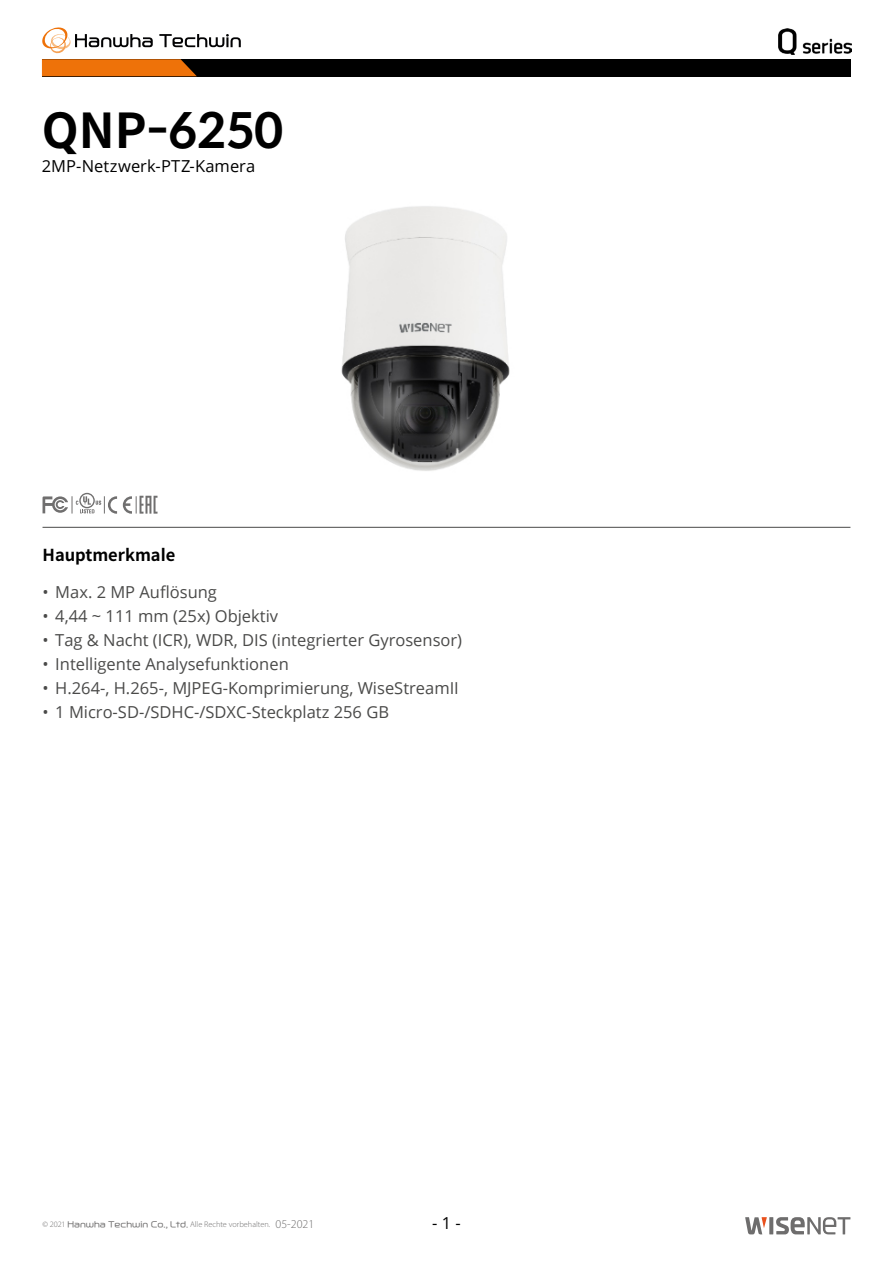
<style>
.page{position:relative;width:893px;height:1263px;background:#fff}
.page>*{position:absolute;margin:0;border:0;box-sizing:border-box;transform-origin:0 0}
.t1{font:700 48px "Spoqa Han Sans Neo";color:#000}
.t2{font:16.5px "Open Sans";color:#4a4a49}
.t3{font:16.5px "Open Sans";color:#000}
.t4{font:700 16.5px "Spoqa Han Sans Neo";color:#000}
.t5{font:300 8.25px "Myriad Pro";color:#706f6f}
.s1{font-family:"Hanwha L";font-weight:400}
.s2{font-size:12px}
</style>
<div class="page">
<svg style="left:769px;top:1217px;width:4px;height:17px"></svg>
<svg style="left:776px;top:1217px;width:74px;height:17px"></svg>
<svg style="left:745px;top:1217px;width:22px;height:17px"></svg>
<div style="left:42px;top:59px;width:808px;height:17px;background:#000"></div>
<svg style="left:41px;top:27px;width:200px;height:49px"></svg>
<img style="left:341px;top:206px;width:169px;height:265px">
<hr style="left:43px;top:527px;width:807px;height:1px;background:#4a4a49">
<svg style="left:42px;top:493px;width:75px;height:21px"></svg>
<svg style="left:123px;top:496px;width:35px;height:18px"></svg>
<img style="left:779px;top:28px;width:72px;height:26px">
<h1 class="t1" style="left:42px;top:96px;width:243px">QNP-6250</h1>
<p class="t3" style="left:42px;top:155px;width:215px">2MP-Netzwerk-PTZ-Kamera</p>
<p class="t4" style="left:43px;top:543px;width:134px">Hauptmerkmale</p>
<p class="t2" style="left:43px;top:581px;width:176px">• Max. 2 MP Auflösung</p>
<p class="t2" style="left:43px;top:605px;width:237px">• 4,44 ~ 111 mm (25x) Objektiv</p>
<p class="t2" style="left:43px;top:629px;width:421px">• Tag &amp; Nacht (ICR), WDR, DIS (integrierter Gyrosensor)</p>
<p class="t2" style="left:43px;top:653px;width:248px">• Intelligente Analysefunktionen</p>
<p class="t2" style="left:43px;top:677px;width:418px">• H.264-, H.265-, MJPEG-Komprimierung, WiseStreamII</p>
<p class="t2" style="left:43px;top:701px;width:348px">• 1 Micro-SD-/SDHC-/SDXC-Steckplatz 256 GB</p>
<p class="t5" style="left:43px;top:1219px;width:273px">© 2021 <span class="s1">Hanwha Techwin Co., Ltd.</span> Alle Rechte vorbehalten. <span class="s2">05-2021</span></p>
<p class="t3" style="left:432px;top:1212px;width:30px">- 1 -</p>
</div>
